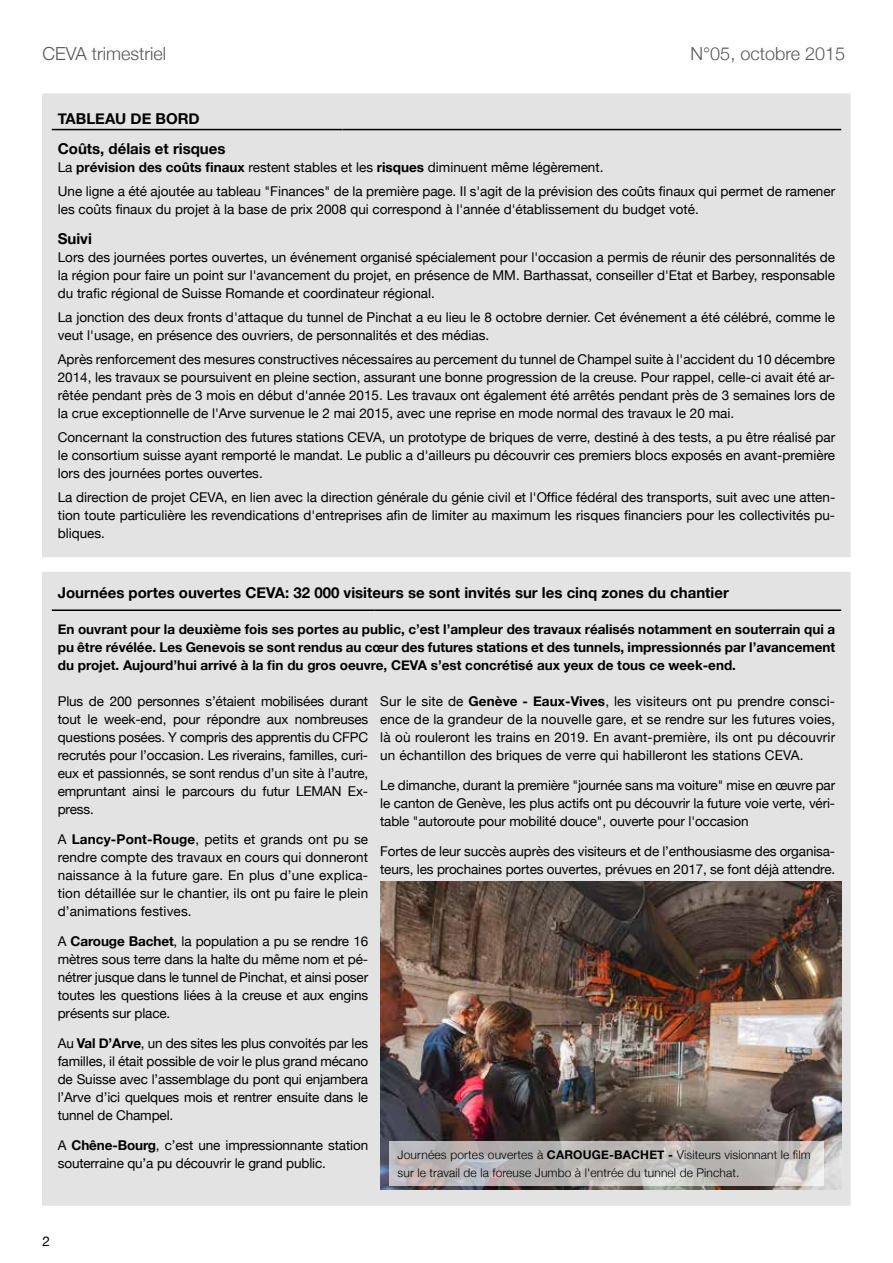
<style>
.page{position:relative;width:893px;height:1263px;background:#fff}
.page>*{position:absolute;margin:0;border:0;box-sizing:border-box;transform-origin:0 0}
.t1{font:300 18px "Helvetica Neue";color:#575756}
.t2{font:700 15px/30px "Helvetica Neue";color:#000}
.t3{font:13.5px/18px "Helvetica Neue";color:#000;text-align:justify}
.t4{font:700 13.5px/18px "Helvetica Neue";color:#000;text-align:justify}
.t5{font:300 12px/18px "Helvetica Neue";letter-spacing:.01em;color:#000}
.s1{font-weight:700}
</style>
<div class="page">
<div style="left:43px;top:572px;width:807px;height:633px;background:#e3e3e3"></div>
<hr style="left:52px;top:609px;width:322px;height:2px;background:#000">
<hr style="left:374px;top:609px;width:397px;height:2px;background:#000">
<hr style="left:771px;top:609px;width:70px;height:2px;background:#000">
<div style="left:43px;top:94px;width:807px;height:463px;background:#e3e3e3"></div>
<hr style="left:52px;top:129px;width:290px;height:1px;background:#000">
<hr style="left:342px;top:129px;width:499px;height:1px;background:#000">
<img style="left:381px;top:882px;width:461px;height:307px">
<svg style="left:389px;top:1141px;width:435px;height:45px;background:#bfbbba"></svg>
<h1 class="t1" style="left:43px;top:43px;width:125px">CEVA trimestriel</h1>
<h1 class="t1" style="left:690px;top:43px;width:156px">N°05, octobre 2015</h1>
<p class="t2" style="left:58px;top:103px;width:169px">TABLEAU DE BORD<br>Coûts, délais et risques</p>
<p class="t3" style="left:58px;top:155px;width:779px;line-height:24px">La <span class="s1">prévision des coûts finaux</span> restent stables et les <span class="s1">risques</span> diminuent même légèrement.<br>Une ligne a été ajoutée au tableau "Finances" de la première page. Il s'agit de la prévision des coûts finaux qui permet de ramener</p>
<p class="t3" style="left:58px;top:200px;width:642px">les coûts finaux du projet à la base de prix 2008 qui correspond à l'année d'établissement du budget voté.</p>
<p class="t2" style="left:58px;top:223px;width:36px">Suivi</p>
<p class="t3" style="left:58px;top:248px;width:779px">Lors des journées portes ouvertes, un événement organisé spécialement pour l'occasion a permis de réunir des personnalités de la région pour faire un point sur l'avancement du projet, en présence de MM. Barthassat, conseiller d'Etat et Barbey, responsable du trafic régional de Suisse Romande et coordinateur régional.</p>
<p class="t3" style="left:58px;top:308px;width:779px">La jonction des deux fronts d'attaque du tunnel de Pinchat a eu lieu le 8 octobre dernier. Cet événement a été célébré, comme le veut l'usage, en présence des ouvriers, de personnalités et des médias.</p>
<p class="t3" style="left:58px;top:350px;width:779px">Après renforcement des mesures constructives nécessaires au percement du tunnel de Champel suite à l'accident du 10 décembre 2014, les travaux se poursuivent en pleine section, assurant une bonne progression de la creuse. Pour rappel, celle-ci avait été ar&shy;rêtée pendant près de 3 mois en début d'année 2015. Les travaux ont également été arrêtés pendant près de 3 semaines lors de la crue exceptionnelle de l'Arve survenue le 2 mai 2015, avec une reprise en mode normal des travaux le 20 mai.</p>
<p class="t3" style="left:58px;top:428px;width:779px">Concernant la construction des futures stations CEVA, un prototype de briques de verre, destiné à des tests, a pu être réalisé par le consortium suisse ayant remporté le mandat. Le public a d'ailleurs pu découvrir ces premiers blocs exposés en avant-première lors des journées portes ouvertes.</p>
<p class="t3" style="left:58px;top:488px;width:779px">La direction de projet CEVA, en lien avec la direction générale du génie civil et l'Office fédéral des transports, suit avec une atten&shy;tion toute particulière les revendications d'entreprises afin de limiter au maximum les risques financiers pour les collectivités pu&shy;bliques.</p>
<p class="t2" style="left:58px;top:577px;width:673px">Journées portes ouvertes CEVA: 32 000 visiteurs se sont invités sur les cinq zones du chantier</p>
<p class="t4" style="left:58px;top:619px;width:779px">En ouvrant pour la deuxième fois ses portes au public, c’est l’ampleur des travaux réalisés notamment en souterrain qui a pu être révélée. Les Genevois se sont rendus au cœur des futures stations et des tunnels, impressionnés par l’avancement du projet. Aujourd’hui arrivé à la fin du gros oeuvre, CEVA s’est concrétisé aux yeux de tous ce week-end.</p>
<p class="t3" style="left:58px;top:692px;width:312px">Plus de 200 personnes s’étaient mobilisées durant tout le week-end, pour répondre aux nombreuses questions posées. Y compris des apprentis du CFPC recrutés pour l’occasion. Les riverains, familles, curi&shy;eux et passionnés, se sont rendus d’un site à l’autre, empruntant ainsi le parcours du futur LEMAN Ex&shy;press.</p>
<p class="t3" style="left:58px;top:830px;width:312px">A <span class="s1">Lancy-Pont-Rouge</span>, petits et grands ont pu se rendre compte des travaux en cours qui donneront naissance à la future gare. En plus d’une explica&shy;tion détaillée sur le chantier, ils ont pu faire le plein d’animations festives.</p>
<p class="t3" style="left:58px;top:932px;width:312px">A <span class="s1">Carouge Bachet</span>, la population a pu se rendre 16 mètres sous terre dans la halte du même nom et pé&shy;nétrer jusque dans le tunnel de Pinchat, et ainsi poser toutes les questions liées à la creuse et aux engins présents sur place.</p>
<p class="t3" style="left:58px;top:1033px;width:312px">Au <span class="s1">Val D’Arve</span>, un des sites les plus convoités par les familles, il était possible de voir le plus grand mécano de Suisse avec l’assemblage du pont qui enjambera l’Arve d’ici quelques mois et rentrer ensuite dans le tunnel de Champel.</p>
<p class="t3" style="left:58px;top:1135px;width:312px">A <span class="s1">Chêne-Bourg</span>, c’est une impressionnante station souterraine qu’a pu découvrir le grand public.</p>
<p class="t3" style="left:380px;top:691px;width:456px">Sur le site de <span class="s1">Genève - Eaux-Vives</span>, les visiteurs ont pu prendre consci&shy;ence de la grandeur de la nouvelle gare, et se rendre sur les futures voies, là où rouleront les trains en 2019. En avant-première, ils ont pu découvrir un échantillon des briques de verre qui habilleront les stations CEVA.</p>
<p class="t3" style="left:380px;top:775px;width:456px">Le dimanche, durant la première "journée sans ma voiture" mise en œuvre par le canton de Genève, les plus actifs ont pu découvrir la future voie verte, véri&shy;table "autoroute pour mobilité douce", ouverte pour l'occasion</p>
<p class="t3" style="left:380px;top:841px;width:456px">Fortes de leur succès auprès des visiteurs et de l’enthousiasme des organisa&shy;teurs, les prochaines portes ouvertes, prévues en 2017, se font déjà attendre.</p>
<p class="t5" style="left:398px;top:1146px;width:415px">Journées portes ouvertes à <span class="s1">CAROUGE-BACHET -</span> Visiteurs visionnant le film sur le travail de la foreuse Jumbo à l'entrée du tunnel de Pinchat.</p>
<p class="t3" style="left:43px;top:1232px;width:9px">2</p>
</div>
